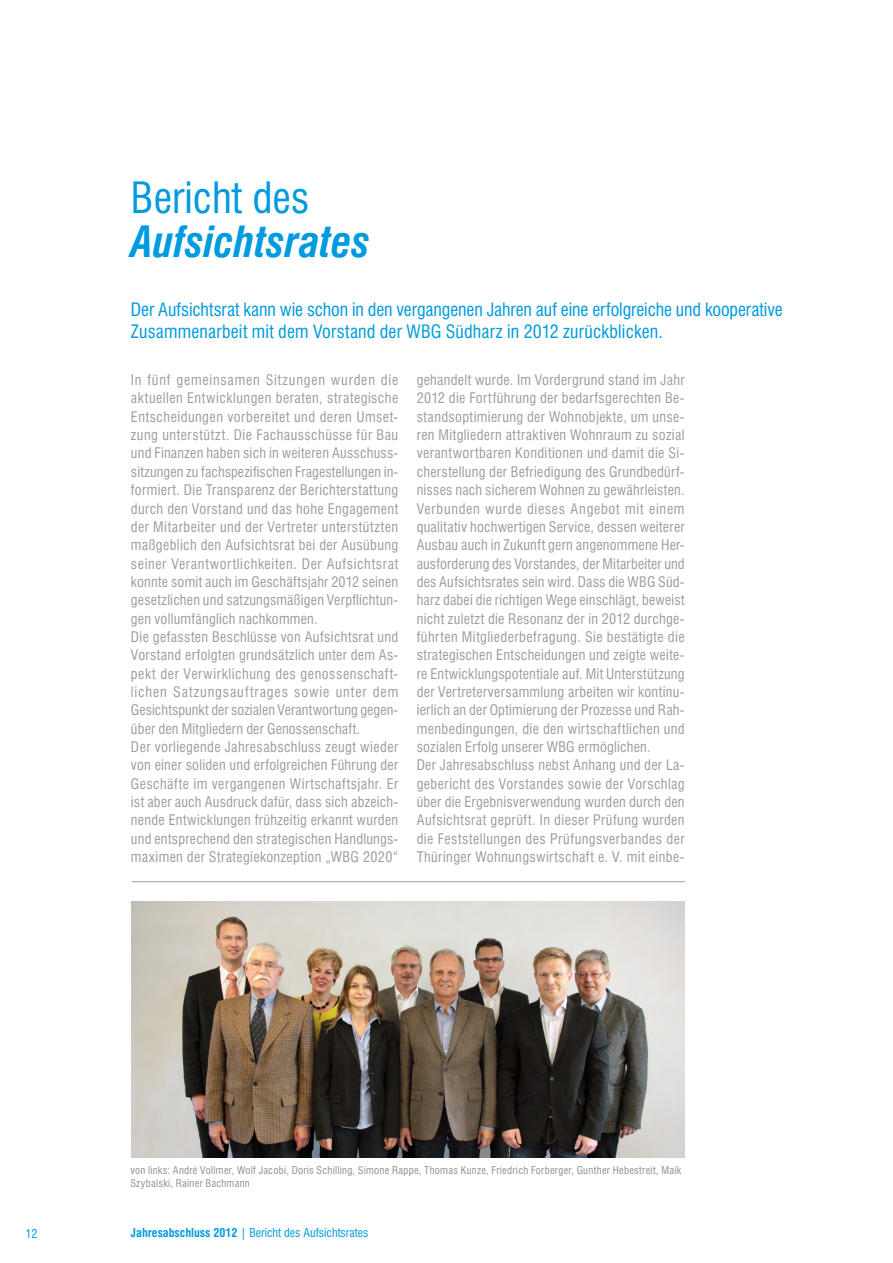
<style>
.page{position:relative;width:893px;height:1263px;background:#fff}
.page>*{position:absolute;margin:0;border:0;box-sizing:border-box;transform-origin:0 0}
.t1{font:italic 700 condensed 42px "Swiss 721 BT";color:#009bde}
.t2{font:condensed 42px "Swiss 721 BT";color:#009bde}
.t3{font:condensed 18px/21.6px "Swiss 721 BT";letter-spacing:.005em;color:#009bde}
.t4{font:condensed 14.25px/18.3px "Swiss 721 BT";letter-spacing:.025em;color:#9c9e9f}
.t5{font:condensed 12px "Swiss 721 BT";color:#009bde}
.t6{font:condensed 10.5px/12.6px "Swiss 721 BT";letter-spacing:.025em;color:#8f9193}
.s1{font-weight:700}
</style>
<div class="page">
<hr style="left:132px;top:881px;width:553px;height:1px;background:#9c9e9f">
<img style="left:131px;top:901px;width:554px;height:257px">
<h1 class="t2" style="left:131px;top:172px;width:180px">Bericht des</h1>
<h1 class="t1" style="left:131px;top:216px;width:241px">Aufsichtsrates</h1>
<p class="t3" style="left:131px;top:299px;width:653px">Der Aufsichtsrat kann wie schon in den vergangenen Jahren auf eine erfolgreiche und kooperative<br>Zusammenarbeit mit dem Vorstand der WBG Südharz in 2012 zurückblicken.</p>
<p class="t4" style="left:131px;top:371px;width:269px">In fünf gemeinsamen Sitzungen wurden die aktuellen Entwicklungen beraten, strategische Entscheidungen vorbereitet und deren Umset&shy;zung unterstützt. Die Fachausschüsse für Bau und Finanzen haben sich in weiteren Ausschuss&shy;sitzungen zu fachspezifischen Fragestellungen in&shy;formiert. Die Transparenz der Berichterstattung durch den Vorstand und das hohe Engagement der Mitarbeiter und der Vertreter unterstützten maßgeblich den Aufsichtsrat bei der Ausübung seiner Verantwortlichkeiten. Der Aufsichtsrat konnte somit auch im Geschäftsjahr 2012 seinen gesetzlichen und satzungsmäßigen Verpflichtun&shy;gen vollumfänglich nachkommen.<br>Die gefassten Beschlüsse von Aufsichtsrat und Vorstand erfolgten grundsätzlich unter dem As&shy;pekt der Verwirklichung des genossenschaft&shy;lichen Satzungsauftrages sowie unter dem Gesichtspunkt der sozialen Verantwortung gegen&shy;über den Mitgliedern der Genossenschaft.<br>Der vorliegende Jahresabschluss zeugt wieder von einer soliden und erfolgreichen Führung der Geschäfte im vergangenen Wirtschaftsjahr. Er ist aber auch Ausdruck dafür, dass sich abzeich&shy;nende Entwicklungen frühzeitig erkannt wurden und entsprechend den strategischen Handlungs&shy;maximen der Strategiekonzeption „WBG 2020“</p>
<p class="t4" style="left:417px;top:371px;width:269px">gehandelt wurde. Im Vordergrund stand im Jahr 2012 die Fortführung der bedarfsgerechten Be&shy;standsoptimierung der Wohnobjekte, um unse&shy;ren Mitgliedern attraktiven Wohnraum zu sozial verantwortbaren Konditionen und damit die Si&shy;cherstellung der Befriedigung des Grundbedürf&shy;nisses nach sicherem Wohnen zu gewährleisten.<br>Verbunden wurde dieses Angebot mit einem qualitativ hochwertigen Service, dessen weiterer Ausbau auch in Zukunft gern angenommene Her&shy;ausforderung des Vorstandes, der Mitarbeiter und des Aufsichtsrates sein wird. Dass die WBG Süd&shy;harz dabei die richtigen Wege einschlägt, beweist nicht zuletzt die Resonanz der in 2012 durchge&shy;führten Mitgliederbefragung. Sie bestätigte die strategischen Entscheidungen und zeigte weite&shy;re Entwicklungspotentiale auf. Mit Unterstützung der Vertreterversammlung arbeiten wir kontinu&shy;ierlich an der Optimierung der Prozesse und Rah&shy;menbedingungen, die den wirtschaftlichen und sozialen Erfolg unserer WBG ermöglichen.<br>Der Jahresabschluss nebst Anhang und der La&shy;gebericht des Vorstandes sowie der Vorschlag über die Ergebnisverwendung wurden durch den Aufsichtsrat geprüft. In dieser Prüfung wurden die Feststellungen des Prüfungsverbandes der Thüringer Wohnungswirtschaft e. V. mit einbe-</p>
<p class="t6" style="left:130px;top:1164px;width:552px">von links: André Vollmer, Wolf Jacobi, Doris Schilling, Simone Rappe, Thomas Kunze, Friedrich Forberger, Gunther Hebestreit, Maik<br>Szybalski, Rainer Bachmann</p>
<p class="t5" style="left:26px;top:1226px;width:13px">12</p>
<p class="t5" style="left:131px;top:1226px;width:239px"><span class="s1">Jahresabschluss 2012</span> | Bericht des Aufsichtsrates</p>
</div>
